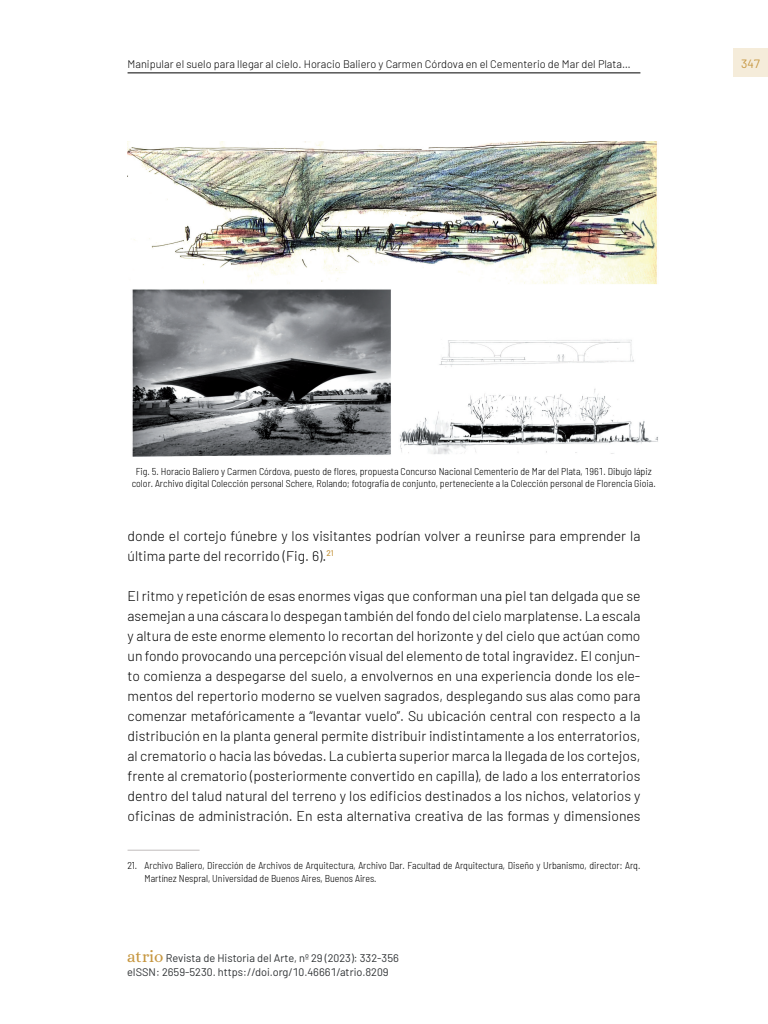
<style>
.page{position:relative;width:768px;height:1024px;background:#fff}
.page>*{position:absolute;margin:0;border:0;box-sizing:border-box;transform-origin:0 0}
._00_bsc{font:300 14px/20px "Barlow";color:#000}
.t1{font:12px "Barlow";color:#c6963f}
.t2{font:11px/14px "Barlow";color:#2e3133}
.t3{font:300 11px "Barlow";color:#000}
._90_pie_de_foto{font:300 semi-condensed 10px/12px "Barlow";color:#000;text-align:center}
.zz_notas{font:300 semi-condensed 10px/13.2px "Barlow";color:#000}
.s1{font-family:"Alice";font-size:17px;color:#c6963f}
</style>
<div class="page">
<div style="left:733px;top:48px;width:35px;height:28px;background:#f5ecda"></div>
<hr style="left:128px;top:73px;width:512px;height:1px;background:#000">
<hr style="left:128px;top:850px;width:72px;height:1px;background:#c0bcbd">
<img style="left:128px;top:142px;width:530px;height:315px">
<p class="t3" style="left:128px;top:56px;width:505px">Manipular el suelo para llegar al cielo. Horacio Baliero y Carmen Córdova en el Cementerio de Mar del Plata…</p>
<p class="t1" style="left:741px;top:55px;width:20px">347</p>
<p class="_90_pie_de_foto" style="left:132px;top:465px;width:525px">Fig. 5. Horacio Baliero y Carmen Córdova, puesto de flores, propuesta Concurso Nacional Cementerio de Mar del Plata, 1961. Dibujo lápiz color. Archivo digital Colección personal Schere, Rolando; fotografía de conjunto, perteneciente a la Colección personal de Florencia Gioia.</p>
<p class="_00_bsc" style="left:128px;top:525px;width:514px">donde el cortejo fúnebre y los visitantes podrían volver a reunirse para emprender la última parte del recorrido (Fig. 6).<sup>21</sup></p>
<p class="_00_bsc" style="left:128px;top:585px;width:514px;text-align:justify">El ritmo y repetición de esas enormes vigas que conforman una piel tan delgada que se asemejan a una cáscara lo despegan también del fondo del cielo marplatense. La escala y altura de este enorme elemento lo recortan del horizonte y del cielo que actúan como un fondo provocando una percepción visual del elemento de total ingravidez. El conjun&shy;to comienza a despegarse del suelo, a envolvernos en una experiencia donde los ele&shy;mentos del repertorio moderno se vuelven sagrados, desplegando sus alas como para comenzar metafóricamente a “levantar vuelo”. Su ubicación central con respecto a la distribución en la planta general permite distribuir indistintamente a los enterratorios, al crematorio o hacia las bóvedas. La cubierta superior marca la llegada de los cortejos, frente al crematorio (posteriormente convertido en capilla), de lado a los enterratorios dentro del talud natural del terreno y los edificios destinados a los nichos, velatorios y oficinas de administración. En esta alternativa creativa de las formas y dimensiones</p>
<p class="zz_notas" style="left:145px;top:858px;width:497px;text-indent:-17px">21. Archivo Baliero, Dirección de Archivos de Arquitectura, Archivo Dar. Facultad de Arquitectura, Diseño y Urbanismo, director: Arq.<br>Martínez Nespral, Universidad de Buenos Aires, Buenos Aires.</p>
<p class="t2" style="left:127px;top:951px;width:273px"><span class="s1">atrio</span> Revista de Historia del Arte, nº 29 (2023): 332-356 eISSN: 2659-5230. https://doi.org/10.46661/atrio.8209</p>
</div>
